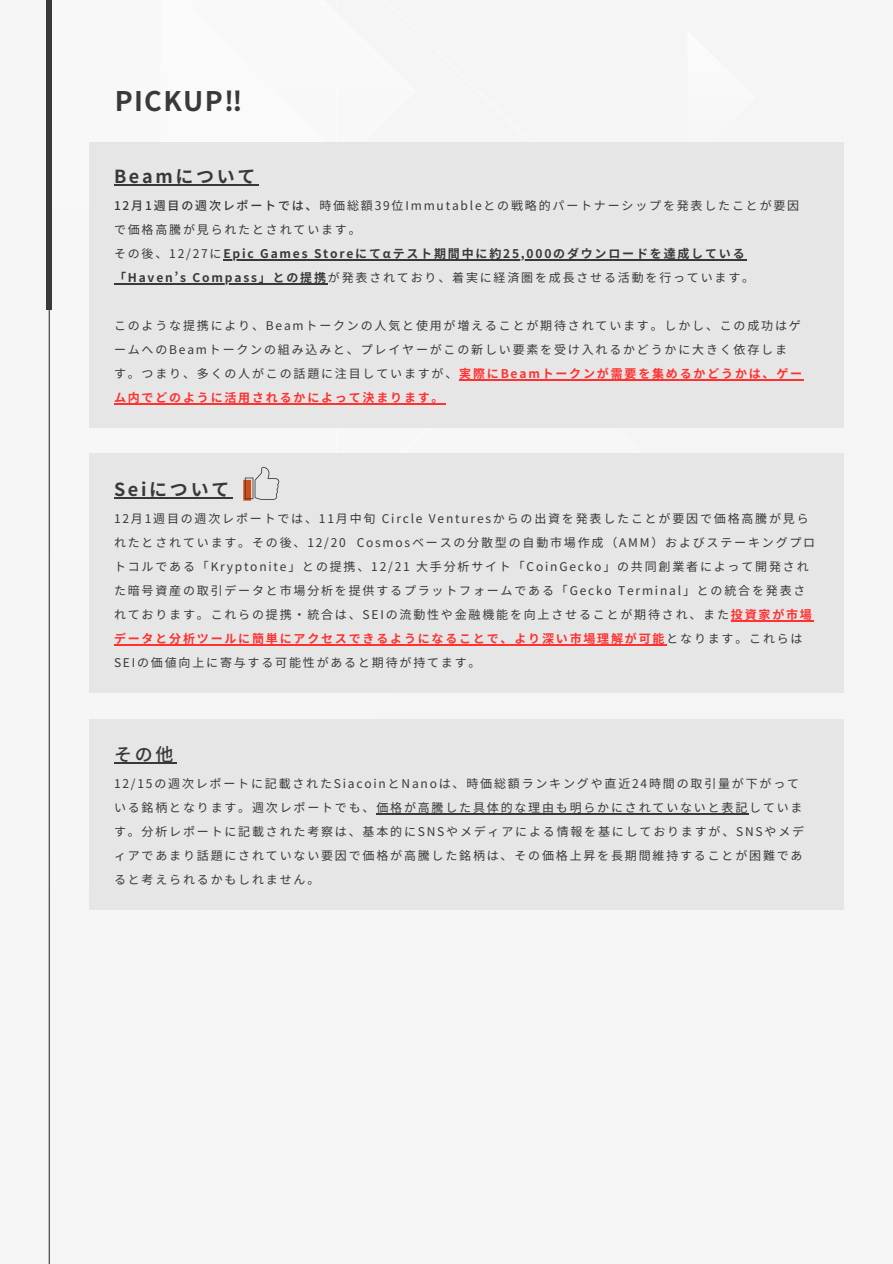
<style>
.page{position:relative;width:893px;height:1264px;background:#fff}
.page>*{position:absolute;margin:0;border:0;box-sizing:border-box;transform-origin:0 0}
.t1{font:700 27px "Noto Sans JP";letter-spacing:.05em;color:#393939}
.t2{font:700 18px "Noto Sans JP";letter-spacing:.15em;color:#393939}
.t3{font:500 18px "Noto Sans JP";color:#393939}
.t4{font:12px/24px "Noto Sans JP";letter-spacing:.15em;color:#393939}
.t5{font:700 12px/24px "Noto Sans JP";letter-spacing:.15em;color:#393939}
.s1{font-weight:500}
.s2{font-weight:400}
.s3{font-weight:700;color:#ff3131}
</style>
<div class="page">
<div style="left:0;top:0;width:892px;height:1263px;background:#f6f5f5"></div>
<div style="left:46px;top:0;width:6px;height:310px;background:#393939"></div>
<hr style="left:49px;top:0;width:1px;height:1263px;background:#393939">
<div style="left:89px;top:142px;width:754px;height:286px;background:#e6e6e6"></div>
<hr style="left:114px;top:184px;width:144px;height:1px;background:#393939">
<hr style="left:223px;top:259px;width:523px;height:1px;background:#393939">
<hr style="left:114px;top:283px;width:214px;height:1px;background:#393939">
<hr style="left:459px;top:379px;width:345px;height:1px;background:#ff3131">
<hr style="left:114px;top:403px;width:331px;height:1px;background:#ff3131">
<div style="left:89px;top:453px;width:754px;height:240px;background:#e6e6e6"></div>
<hr style="left:114px;top:497px;width:118px;height:1px;background:#393939">
<hr style="left:730px;top:620px;width:83px;height:1px;background:#ff3131">
<hr style="left:114px;top:644px;width:552px;height:1px;background:#ff3131">
<div style="left:89px;top:718px;width:754px;height:191px;background:#e6e6e6"></div>
<hr style="left:114px;top:762px;width:62px;height:1px;background:#393939">
<hr style="left:376px;top:813px;width:373px;height:1px;background:#393939">
<div style="left:243px;top:480px;width:8px;height:20px;background:#af491e"></div>
<svg style="left:245px;top:467px;width:34px;height:33px"></svg>
<p class="t1" style="left:115px;top:80px;width:124px">PICKUP‼</p>
<p class="t2" style="left:114px;top:162px;width:143px">Beamについて</p>
<p class="t4" style="left:114px;top:193px;width:686px"><span class="s1">12月 1週目の週次レポートでは、</span>時価総額39位Immutableとの戦略的パートナーシップを発表したことが要因で価格高騰が見られたとされています。</p>
<p class="t5" style="left:114px;top:241px;width:641px"><span class="s2">その後、12/27に</span>Epic Games Storeにてαテスト期間中に約25,000のダウンロードを達成している「Haven’ s Compass」との提携<span class="s2">が発表されており、着実に経済圏を成長させる活動を行っています。</span></p>
<p class="t4" style="left:114px;top:313px;width:689px">このような提携により、Beamトークンの人気と使用が増えることが期待されています。しかし、この成功はゲームへのBeamトークンの組み込みと、プレイヤーがこの新しい要素を受け入れるかどうかに大きく依存しま<br>す。つまり、多くの人がこの話題に注目していますが、<span class="s3">実際にBeamトークンが需要を集めるかどうかは、ゲーム内でどのように活用されるかによって決まります。</span></p>
<p class="t2" style="left:114px;top:475px;width:117px">Seiについて</p>
<p class="t4" style="left:114px;top:506px;width:702px">12月 1週目の週次レポートでは、11月中旬 Circle Venturesからの出資を発表したことが要因で価格高騰が見られたとされています。その後、12/20 Cosmosベースの分散型の自動市場作成（AMM）およびステーキングプロトコルである「Kryptonite」との提携、12/21 大手分析サイト「CoinGecko」の共同創業者によって開発された暗号資産の取引データと市場分析を提供するプラットフォームである「Gecko Terminal」との統合を発表されております。これらの提携・統合は、SEIの流動性や金融機能を向上させることが期待され、また<span class="s3">投資家が市場データと分析ツールに簡単にアクセスできるようになることで、より深い市場理解が可能</span>となります。これらはSEIの価値向上に寄与する可能性があると期待が持てます。</p>
<p class="t3" style="left:114px;top:740px;width:61px">その他</p>
<p class="t4" style="left:114px;top:771px;width:691px">12/15の週次レポートに記載されたSiacoinとNanoは、時価総額ランキングや直近24時間の取引量が下がっている銘柄となります。週次レポートでも、価格が高騰した具体的な理由も明らかにされていないと表記しています。分析レポートに記載された考察は、基本的にSNSやメディアによる情報を基にしておりますが、SNSやメディアであまり話題にされていない要因で価格が高騰した銘柄は、その価格上昇を長期間維持することが困難であると考えられるかもしれません。</p>
</div>
